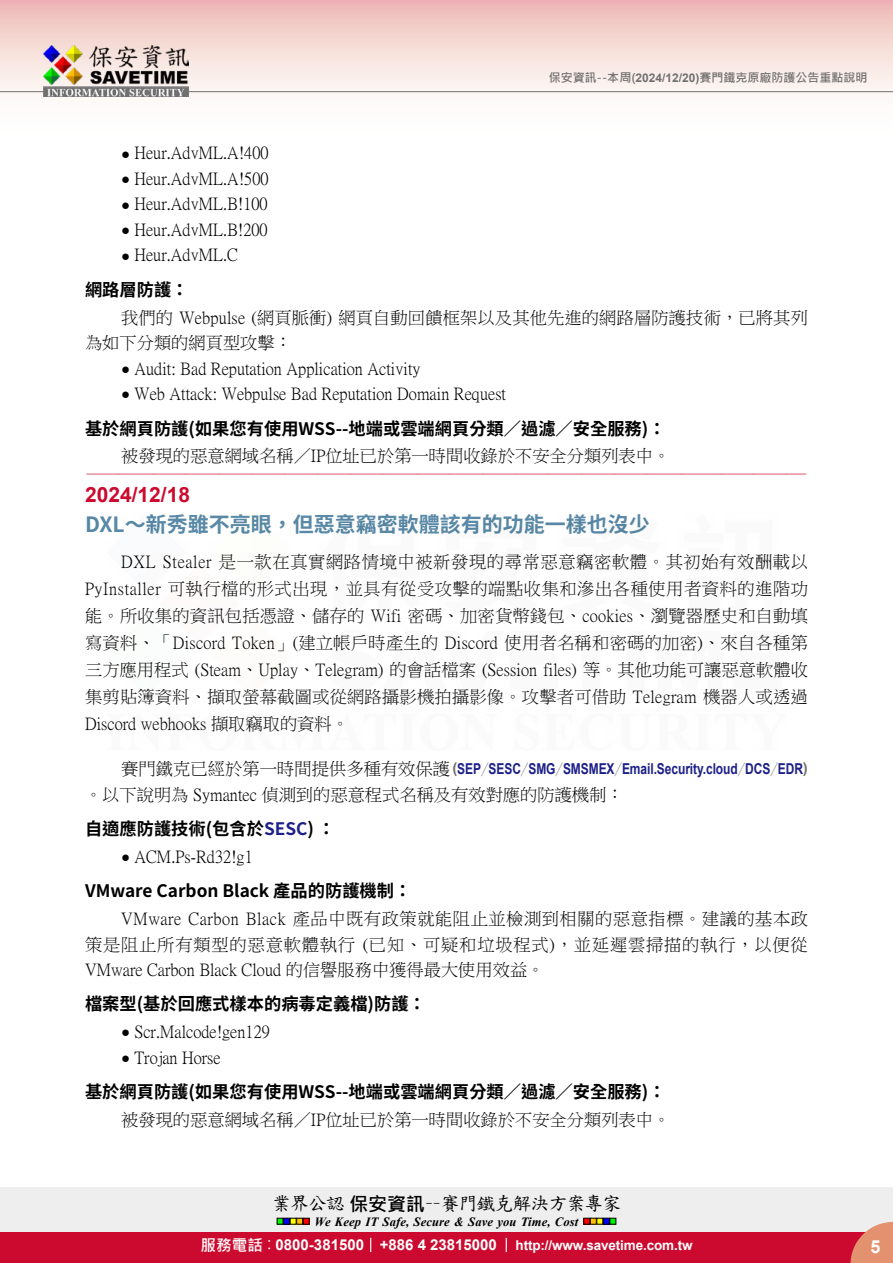
<style>
.page{position:relative;width:893px;height:1263px;background:#fff}
.page>*{position:absolute;margin:0;border:0;box-sizing:border-box;transform-origin:0 0}
.t1{font:700 21px "Source Han Sans TW";color:#5687a5}
.t2{font:700 21px "Arial";color:#cc0a2f}
.t3{font:18.9px "DF Kai Shu SB Estd BF";letter-spacing:-.05em;color:#000}
.t4{font:700 18px "Arial";color:#fff}
.t5{font:17.25px/27px "P Ming Li U";color:#000;text-align:justify}
.t6{font:700 17.25px "Source Han Sans TW";color:#000}
.t7{font:16.5px "DF Kai Shu SB Estd BF";color:#cc0a2f}
.t8{font:700 15px "Arial";letter-spacing:-.005em;color:#1d2088;scale:.8 1}
.t9{font:700 13.5px "Arial";letter-spacing:-.01em;color:#fff}
.t10{font:italic 700 12.6px "Times New Roman";letter-spacing:.005em;color:#000}
.t11{font:700 12px "Microsoft Jheng Hei";color:#727171}
.s1{font-family:"Arial"}
.s2{font-family:"Arial";font-size:15px}
.s3{font-family:"P Ming Li U";font-weight:400;font-size:17.25px;color:#000}
.s4{color:#727171}
.s5{font-family:"Source Han Sans TW";font-weight:800;color:#727171}
.s6{color:#1d2088}
.s7{font-family:"Microsoft Jheng Hei";font-weight:700}
.s8{font-family:"Microsoft Jheng Hei";font-size:15.6px}
.s9{font-family:"Microsoft Jheng Hei";font-weight:400;font-size:15.6px}
.s10{font-size:15px}
</style>
<div class="page">
<div style="left:0;top:1187px;width:893px;height:49px;background:#eee"></div>
<svg style="left:277px;top:1218px;width:32px;height:6px"></svg>
<svg style="left:584px;top:1218px;width:32px;height:6px"></svg>
<div style="left:0;top:1232px;width:893px;height:31px;background:#cc0a2f"></div>
<svg style="left:850px;top:1222px;width:43px;height:41px"></svg>
<svg style="left:370px;top:1238px;width:1px;height:14px"></svg>
<svg style="left:506px;top:1238px;width:1px;height:14px"></svg>
<div style="left:0;top:0;width:893px;height:141px;background:linear-gradient(to bottom,#efc0bb,#fff)"></div>
<hr style="left:0;top:91px;width:893px;height:1px;background:#727171">
<img style="left:44px;top:46px;width:145px;height:51px">
<p class="t11" style="left:549px;top:70px;width:320px">保安資訊--本周(<span class="s1">2024/12/20)</span>賽門鐵克原廠防護公告重點說明</p>
<p class="t5" style="left:121px;top:140px;width:149px"><span class="s2">●</span> Heur.AdvML.A!400</p>
<p class="t5" style="left:121px;top:165px;width:149px"><span class="s2">●</span> Heur.AdvML.A!500</p>
<p class="t5" style="left:121px;top:191px;width:148px"><span class="s2">●</span> Heur.AdvML.B!100</p>
<p class="t5" style="left:121px;top:216px;width:148px"><span class="s2">●</span> Heur.AdvML.B!200</p>
<p class="t5" style="left:121px;top:242px;width:118px"><span class="s2">●</span> Heur.AdvML.C</p>
<p class="t6" style="left:85px;top:280px;width:105px">網路層防護：</p>
<p class="t5" style="left:85px;top:305px;width:724px;line-height:25.5px;text-indent:36px">我們的 Webpulse (網頁脈衝) 網頁自動回饋框架以及其他先進的網路層防護技術，已將其列為如下分類的網頁型攻擊：</p>
<p class="t5" style="left:121px;top:355px;width:301px"><span class="s2">●</span> Audit: Bad Reputation Application Activity</p>
<p class="t5" style="left:121px;top:380px;width:386px"><span class="s2">●</span> Web Attack: Webpulse Bad Reputation Domain Request</p>
<p class="t6" style="left:85px;top:418px;width:582px">基於網頁防護(如果您有使用WSS--地端或雲端網頁分類／過濾／安全服務)：</p>
<p class="t5" style="left:121px;top:443px;width:551px">被發現的惡意網域名稱／IP位址已於第一時間收錄於不安全分類列表中。</p>
<p class="t7" style="left:86px;top:466px;width:723px">-------------------------------------------------------------------------------------------------------------</p>
<p class="t2" style="left:85px;top:479px;width:107px">2024/12/18</p>
<p class="t1" style="left:85px;top:512px;width:566px">DXL～新秀雖不亮眼，但惡意竊密軟體該有的功能一樣也沒少</p>
<p class="t5" style="left:85px;top:548px;width:725px;text-indent:36px">DXL Stealer 是一款在真實網路情境中被新發現的尋常惡意竊密軟體。其初始有效酬載以PyInstaller 可執行檔的形式出現，並具有從受攻擊的端點收集和滲出各種使用者資料的進階功能。所收集的資訊包括憑證、儲存的 Wifi 密碼、加密貨幣錢包、cookies、瀏覽器歷史和自動填寫資料、「Discord Token」(建立帳戶時產生的 Discord 使用者名稱和密碼的加密)、來自各種第三方應用程式 (Steam、Uplay、Telegram) 的會話檔案 (Session files) 等。其他功能可讓惡意軟體收集剪貼簿資料、擷取螢幕截圖或從網路攝影機拍攝影像。攻擊者可借助 Telegram 機器人或透過Discord webhooks 擷取竊取的資料。</p>
<p class="t8" style="left:121px;top:758px;width:860px"><span class="s3">賽門鐵克已經於第一時間提供多種有效保護</span><span class="s4">(</span>SEP<span class="s5">／</span>SESC<span class="s5">／</span>SMG<span class="s5">／</span>SMSMEX<span class="s5">／</span>Email.Security.cloud<span class="s5">／</span>DCS<span class="s5">／</span>EDR<span class="s4">)</span></p>
<p class="t5" style="left:85px;top:781px;width:540px">。以下說明為 Symantec 偵測到的惡意程式名稱及有效對應的防護機制：</p>
<p class="t6" style="left:85px;top:819px;width:252px">自適應防護技術(包含於<span class="s6">SESC</span>) ：</p>
<p class="t5" style="left:121px;top:843px;width:133px"><span class="s2">●</span> ACM.Ps-Rd32!g1</p>
<p class="t6" style="left:85px;top:881px;width:328px">VMware Carbon Black 產品的防護機制：</p>
<p class="t5" style="left:85px;top:906px;width:724px;line-height:25.5px;text-indent:36px">VMware Carbon Black 產品中既有政策就能阻止並檢測到相關的惡意指標。建議的基本政策是阻止所有類型的惡意軟體執行 (已知、可疑和垃圾程式)，並延遲雲掃描的執行，以便從VMware Carbon Black Cloud 的信譽服務中獲得最大使用效益。</p>
<p class="t6" style="left:85px;top:994px;width:342px">檔案型(基於回應式樣本的病毒定義檔)防護：</p>
<p class="t5" style="left:121px;top:1018px;width:150px"><span class="s2">●</span> Scr.Malcode!gen129</p>
<p class="t5" style="left:121px;top:1044px;width:101px"><span class="s2">●</span> Trojan Horse</p>
<p class="t6" style="left:85px;top:1082px;width:582px">基於網頁防護(如果您有使用WSS--地端或雲端網頁分類／過濾／安全服務)：</p>
<p class="t5" style="left:121px;top:1107px;width:551px">被發現的惡意網域名稱／IP位址已於第一時間收錄於不安全分類列表中。</p>
<p class="t3" style="left:272px;top:1194px;width:351px">業界公認<span class="s7">保安資訊</span>－－賽門鐵克解決方案專家</p>
<p class="t10" style="left:315px;top:1212px;width:265px">We Keep IT Safe, Secure &amp; Save you Time, Cost</p>
<p class="t9" style="left:200px;top:1235px;width:494px"><span class="s8">服務電話</span><span class="s9">：</span><span class="s10">0800-381500 +886 4 23815000</span> http://www.savetime.com.tw</p>
<p class="t4" style="left:870px;top:1234px;width:12px">5</p>
</div>
